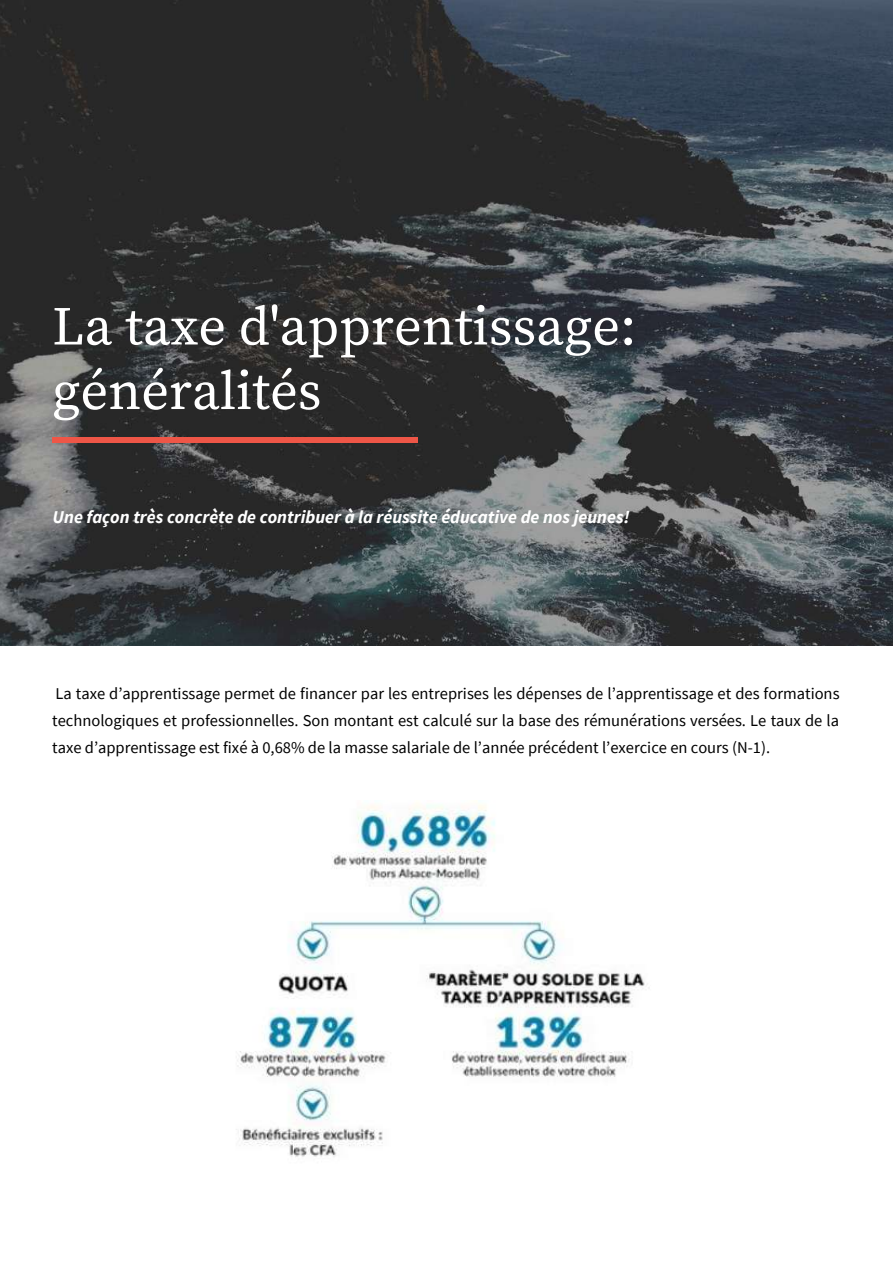
<style>
.page{position:relative;width:893px;height:1264px;background:#fff}
.page>*{position:absolute;margin:0;border:0;box-sizing:border-box;transform-origin:0 0}
.t1{font:54.45px/64.5px "Source Serif Pro";color:#fff}
.t2{font:italic 700 18px "Source Sans Pro";color:#fff}
.t3{font:16.5px/27px "Source Sans Pro";color:#000;text-align:justify}
</style>
<div class="page">
<img style="left:0;top:0;width:892px;height:645px">
<div style="left:52px;top:437px;width:366px;height:5px;background:#ee5647"></div>
<img style="left:236px;top:800px;width:414px;height:357px">
<h1 class="t1" style="left:52px;top:296px;width:585px">La taxe d'apprentissage: généralités</h1>
<p class="t2" style="left:52px;top:505px;width:578px">Une façon très concrète de contribuer à la réussite éducative de nos jeunes!</p>
<p class="t3" style="left:52px;top:679px;width:788px">La taxe d’apprentissage permet de financer par les entreprises les dépenses de l’apprentissage et des formations technologiques et professionnelles. Son montant est calculé sur la base des rémunérations versées. Le taux de la taxe d’apprentissage est fixé à 0,68% de la masse salariale de l’année précédent l’exercice en cours (N-1).</p>
</div>
